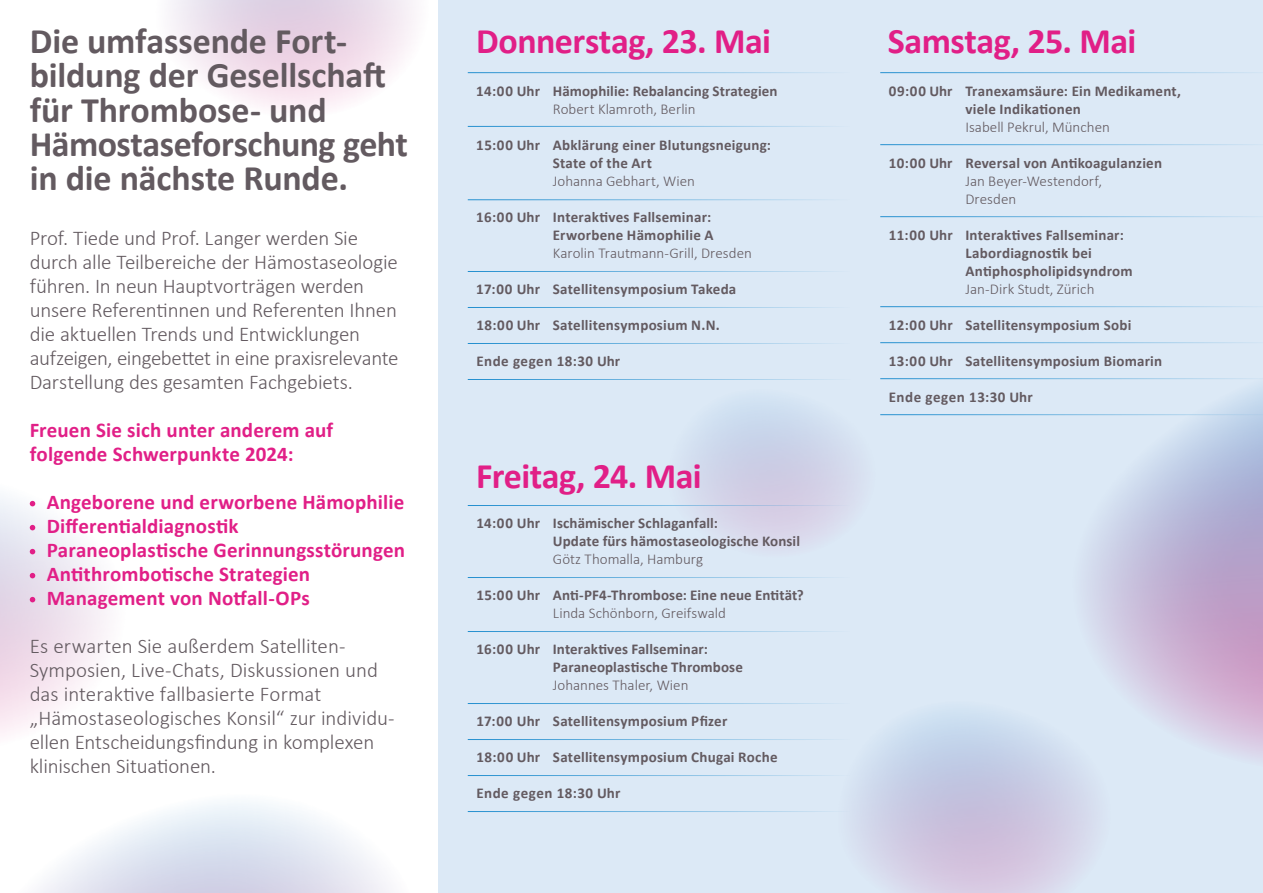
<style>
.page{position:relative;width:1263px;height:893px;background:#fff}
.page>*{position:absolute;margin:0;border:0;box-sizing:border-box;transform-origin:0 0}
.t1{font:700 36px/34.5px "Calibri";letter-spacing:-.005em;color:#635a60}
.t2{font:700 36px "Calibri";letter-spacing:-.015em;color:#e11f87}
.t3{font:300 21px/24px "Calibri";letter-spacing:-.01em;color:#635a60}
.t4{font:700 21px/24px "Calibri";letter-spacing:.005em;color:#e11f87}
.t5{font:700 15px/18px "Calibri";letter-spacing:.015em;color:#635a60}
.t6{font:300 15px/18px "Calibri";color:#635a60}
.t7{font:700 15px "Calibri";letter-spacing:.035em;color:#635a60}
</style>
<div class="page">
<div style="left:438px;top:0;width:825px;height:893px;background:#dce9f6"></div>
<svg style="left:171px;top:0;width:244px;height:111px"></svg>
<svg style="left:688px;top:400px;width:194px;height:148px"></svg>
<svg style="left:855px;top:711px;width:240px;height:182px"></svg>
<svg style="left:41px;top:802px;width:349px;height:91px"></svg>
<svg style="left:1064px;top:343px;width:199px;height:440px"></svg>
<svg style="left:0;top:498px;width:107px;height:236px"></svg>
<hr style="left:468px;top:126px;width:382px;height:1px;background:#238fcf">
<hr style="left:468px;top:72px;width:382px;height:1px;background:#238fcf">
<hr style="left:468px;top:199px;width:382px;height:1px;background:#238fcf">
<hr style="left:468px;top:271px;width:382px;height:1px;background:#238fcf">
<hr style="left:468px;top:307px;width:382px;height:1px;background:#238fcf">
<hr style="left:468px;top:343px;width:382px;height:1px;background:#238fcf">
<hr style="left:468px;top:379px;width:382px;height:1px;background:#238fcf">
<hr style="left:880px;top:72px;width:383px;height:1px;background:#238fcf">
<hr style="left:880px;top:144px;width:383px;height:1px;background:#238fcf">
<hr style="left:880px;top:216px;width:383px;height:1px;background:#238fcf">
<hr style="left:880px;top:306px;width:383px;height:1px;background:#238fcf">
<hr style="left:880px;top:342px;width:383px;height:1px;background:#238fcf">
<hr style="left:880px;top:378px;width:383px;height:1px;background:#238fcf">
<hr style="left:880px;top:414px;width:383px;height:1px;background:#238fcf">
<hr style="left:468px;top:505px;width:382px;height:1px;background:#238fcf">
<hr style="left:468px;top:577px;width:382px;height:1px;background:#238fcf">
<hr style="left:468px;top:631px;width:382px;height:1px;background:#238fcf">
<hr style="left:468px;top:703px;width:382px;height:1px;background:#238fcf">
<hr style="left:468px;top:739px;width:382px;height:1px;background:#238fcf">
<hr style="left:468px;top:775px;width:382px;height:1px;background:#238fcf">
<hr style="left:468px;top:811px;width:382px;height:1px;background:#238fcf">
<h1 class="t1" style="left:30px;top:23px;width:319px">Die umfassende Fort-</h1>
<h1 class="t2" style="left:476px;top:18px;width:296px">Donnerstag, 23. Mai</h1>
<h1 class="t1" style="left:30px;top:58px;width:380px">bildung der Gesellschaft für Thrombose- und<br>Hämostaseforschung geht in die nächste Runde.</h1>
<p class="t5" style="left:476px;top:82px;width:303px">14:00 Uhr Hämophilie: Rebalancing Strategien</p>
<p class="t6" style="left:553px;top:100px;width:144px">Robert Klamroth, Berlin</p>
<p class="t5" style="left:553px;top:136px;width:220px;text-indent:-77px">15:00 Uhr Abklärung einer Blutungsneigung:<br>State of the Art</p>
<p class="t6" style="left:553px;top:172px;width:144px">Johanna Gebhart, Wien</p>
<p class="t5" style="left:476px;top:208px;width:239px;text-align:right">16:00 Uhr Interaktives Fallseminar:<br>Erworbene Hämophilie A</p>
<p class="t6" style="left:553px;top:244px;width:200px">Karolin Trautmann-Grill, Dresden</p>
<p class="t5" style="left:476px;top:280px;width:262px">17:00 Uhr Satellitensymposium Takeda</p>
<p class="t5" style="left:476px;top:316px;width:245px">18:00 Uhr Satellitensymposium N.N.</p>
<p class="t7" style="left:476px;top:352px;width:145px">Ende gegen 18:30 Uhr</p>
<p class="t3" style="left:30px;top:225px;width:370px">Prof. Tiede und Prof. Langer werden Sie durch alle Teilbereiche der Hämostaseologie führen. In neun Hauptvorträgen werden unsere Referentinnen und Referenten Ihnen die aktuellen Trends und Entwicklungen aufzeigen, eingebettet in eine praxisrelevante Darstellung des gesamten Fachgebiets.</p>
<h2 class="t4" style="left:30px;top:418px;width:305px">Freuen Sie sich unter anderem auf folgende Schwerpunkte 2024:</h2>
<h2 class="t4" style="left:47px;top:490px;width:360px">Angeborene und erworbene Hämophilie Differentialdiagnostik Paraneoplastische Gerinnungsstörungen Antithrombotische Strategien Management von Notfall-OPs</h2>
<h2 class="t3" style="left:30px;top:633px;width:366px">Es erwarten Sie außerdem Satelliten-Symposien, Live-Chats, Diskussionen und das interaktive fallbasierte Format „Hämostaseologisches Konsil“ zur individu&shy;ellen Entscheidungsfindung in komplexen klinischen Situationen.</h2>
<h1 class="t2" style="left:476px;top:453px;width:227px">Freitag, 24. Mai</h1>
<p class="t5" style="left:553px;top:514px;width:249px;text-indent:-77px">14:00 Uhr Ischämischer Schlaganfall:<br>Update fürs hämostaseologische Konsil</p>
<p class="t6" style="left:553px;top:550px;width:152px">Götz Thomalla, Hamburg</p>
<p class="t5" style="left:476px;top:586px;width:329px">15:00 Uhr Anti-PF4-Thrombose: Eine neue Entität?</p>
<p class="t6" style="left:553px;top:604px;width:175px">Linda Schönborn, Greifswald</p>
<p class="t5" style="left:553px;top:640px;width:191px;text-indent:-77px">16:00 Uhr Interaktives Fallseminar:<br>Paraneoplastische Thrombose</p>
<p class="t6" style="left:553px;top:676px;width:137px">Johannes Thaler, Wien</p>
<p class="t5" style="left:476px;top:712px;width:253px">17:00 Uhr Satellitensymposium Pfizer</p>
<p class="t5" style="left:476px;top:748px;width:303px">18:00 Uhr Satellitensymposium Chugai Roche</p>
<p class="t7" style="left:476px;top:784px;width:145px">Ende gegen 18:30 Uhr</p>
<h1 class="t2" style="left:888px;top:18px;width:250px">Samstag, 25. Mai</h1>
<p class="t5" style="left:965px;top:82px;width:217px;text-indent:-77px">09:00 Uhr Tranexamsäure: Ein Medikament, viele Indikationen</p>
<p class="t6" style="left:965px;top:118px;width:146px">Isabell Pekrul, München</p>
<p class="t5" style="left:889px;top:154px;width:275px">10:00 Uhr Reversal von Antikoagulanzien</p>
<p class="t6" style="left:965px;top:172px;width:138px">Jan Beyer-Westendorf,<br>Dresden</p>
<p class="t5" style="left:965px;top:226px;width:169px;text-indent:-77px">11:00 Uhr Interaktives Fallseminar:<br>Labordiagnostik bei<br>Antiphospholipidsyndrom</p>
<p class="t6" style="left:965px;top:280px;width:131px">Jan-Dirk Studt, Zürich</p>
<p class="t5" style="left:889px;top:316px;width:244px">12:00 Uhr Satellitensymposium Sobi</p>
<p class="t5" style="left:889px;top:352px;width:275px">13:00 Uhr Satellitensymposium Biomarin</p>
<p class="t7" style="left:889px;top:388px;width:145px">Ende gegen 13:30 Uhr</p>
</div>
